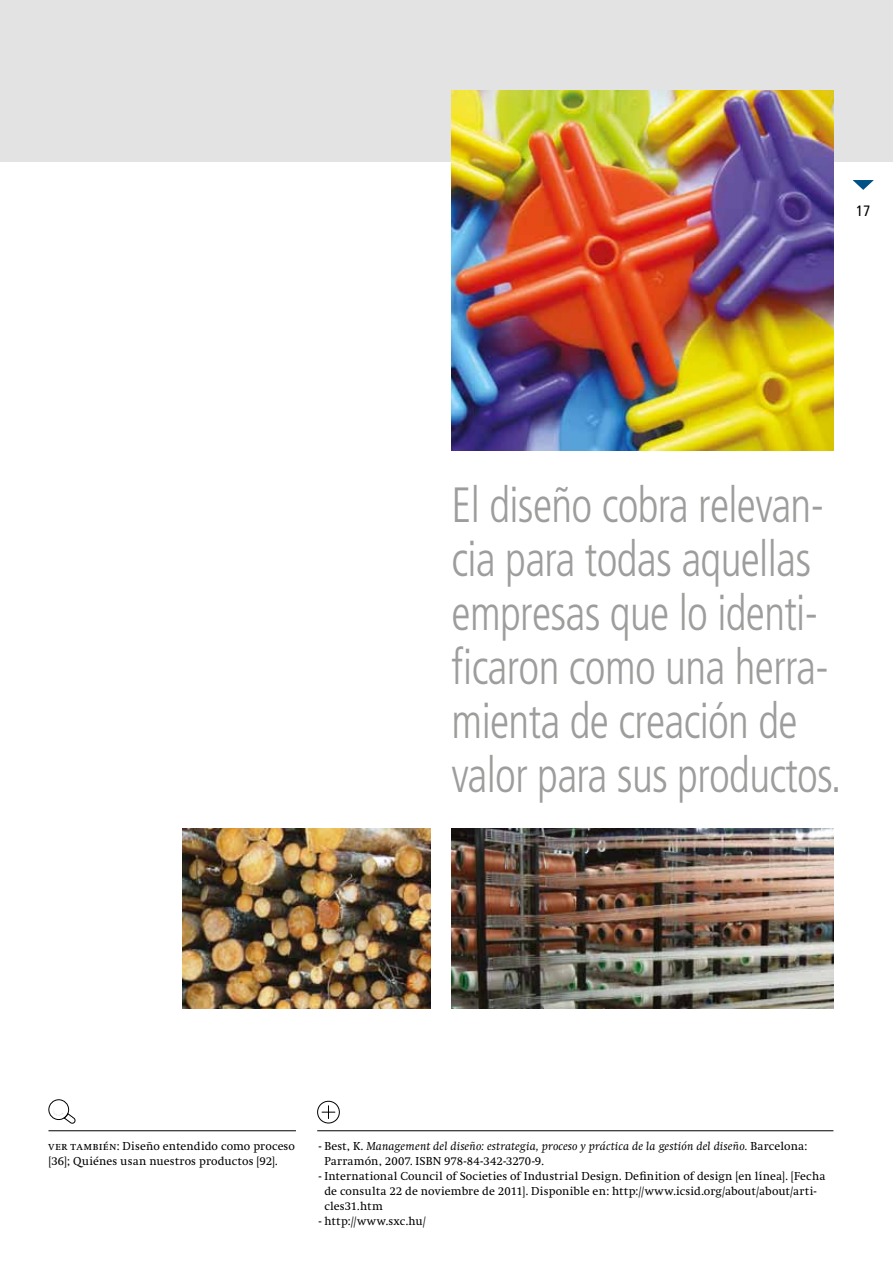
<style>
.page{position:relative;width:893px;height:1263px;background:#fff}
.page>*{position:absolute;margin:0;border:0;box-sizing:border-box;transform-origin:0 0}
.t1{font:300 condensed 49.5px/54px "Frutiger LT Std";letter-spacing:-.015em;color:#9d9d9c;scale:.91 1}
.t2{font:condensed 15px "Frutiger LT Std";color:#000}
.t3{font:12px/15px "Swift CEEF";letter-spacing:.01em;color:#000}
.t4{font:italic 12px/15px "Swift CEEF";letter-spacing:.02em;color:#000}
.s1{font-family:"Swift CEEF Regular SC"}
.s2{font-style:normal}
</style>
<div class="page">
<div style="left:0;top:0;width:893px;height:162px;background:#e3e3e3"></div>
<svg style="left:852px;top:180px;width:22px;height:10px"></svg>
<hr style="left:48px;top:1130px;width:248px;height:1px;background:#000">
<div style="left:48px;top:1099px;width:21px;height:21px;border:1px solid #000;border-radius:50%"></div>
<svg style="left:53px;top:1110px;width:23px;height:14px"></svg>
<img style="left:452px;top:828px;width:381px;height:180px">
<img style="left:452px;top:90px;width:381px;height:360px">
<img style="left:183px;top:828px;width:247px;height:180px">
<hr style="left:317px;top:1130px;width:516px;height:1px;background:#000">
<svg style="left:317px;top:1100px;width:23px;height:24px"></svg>
<p class="t2" style="left:856px;top:202px;width:16px">17</p>
<h1 class="t1" style="left:452px;top:478px;width:430px">El diseño cobra relevan&shy;cia para todas aquellas empresas que lo identi&shy;ficaron como una herra&shy;mienta de creación de valor para sus productos.</h1>
<p class="t3" style="left:48px;top:1138px;width:248px"><span class="s1">ver también:</span> Diseño entendido como proceso [36]; Quiénes usan nuestros productos [92].</p>
<p class="t4" style="left:324px;top:1139px;width:484px;text-indent:-6px"><span class="s2">- Best, K.</span> Management del diseño: estrategia, proceso y práctica de la gestión del diseño. <span class="s2">Barcelona:<br>Parramón, 2007. ISBN 978-84-342-3270-9.</span></p>
<p class="t3" style="left:324px;top:1168px;width:503px;text-indent:-6px">- International Council of Societies of Industrial Design. Definition of design [en línea]. [Fecha de consulta 22 de noviembre de 2011]. Disponible en: http://www.icsid.org/about/about/arti&shy;cles31.htm</p>
<p class="t3" style="left:319px;top:1213px;width:109px">- http://www.sxc.hu/</p>
</div>
